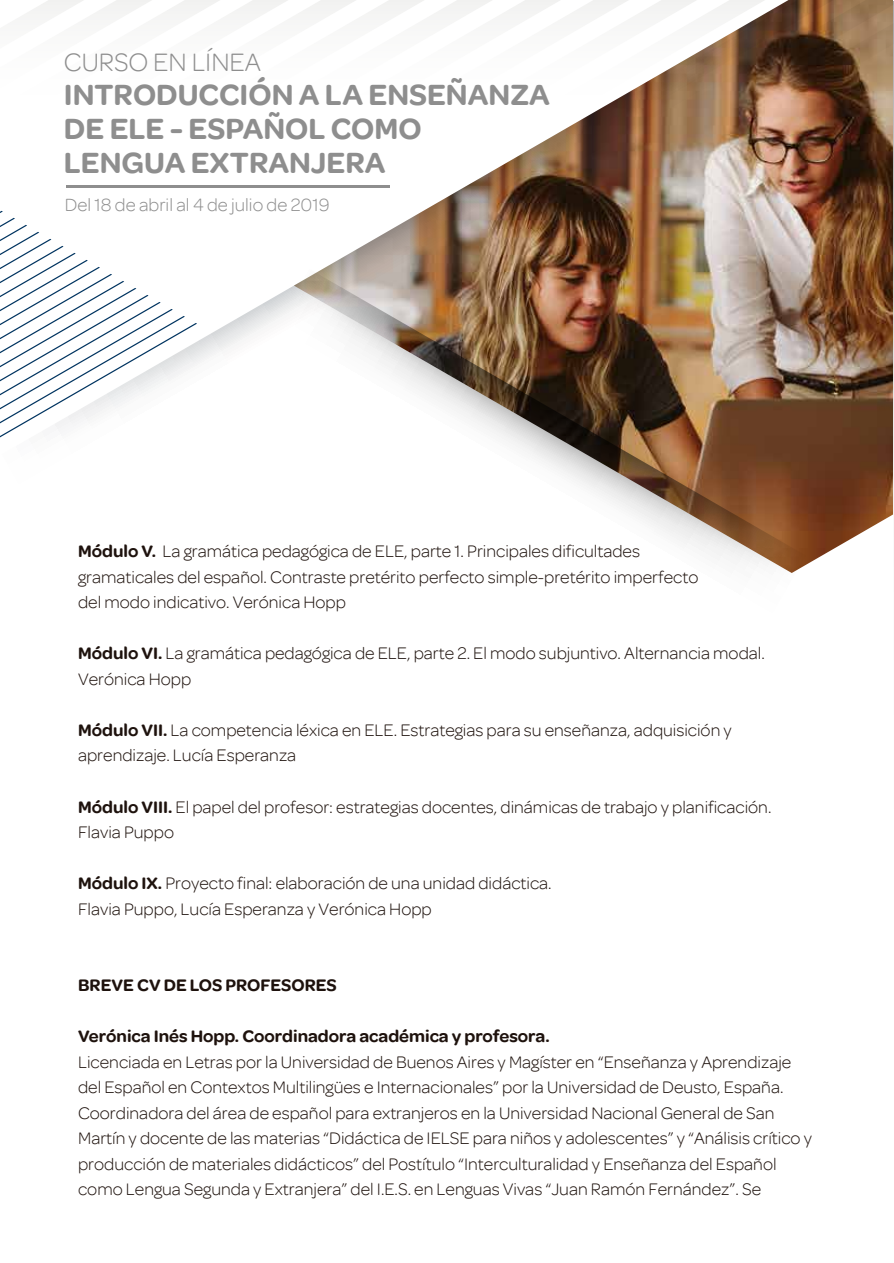
<style>
.page{position:relative;width:894px;height:1263px;background:#fff}
.page>*{position:absolute;margin:0;border:0;box-sizing:border-box;transform-origin:0 0}
.t1{font:600 31.5px/33.9px "Omnes";color:#8e8e8e}
.t2{font:300 27.15px "Omnes";color:#8e8e8e}
.t3{font:300 19.05px "Omnes";color:#8e8e8e}
.t4{font:300 18px/25.5px "Omnes";color:#1e120d}
.t5{font:600 18px "Omnes";color:#1e120d}
.s1{font-weight:600}
</style>
<div class="page">
<svg style="left:0;top:116px;width:894px;height:449px"></svg>
<svg style="left:270px;top:494px;width:536px;height:79px"></svg>
<svg style="left:858px;top:0;width:36px;height:116px;background:#9f8261"></svg>
<img style="left:2px;top:0;width:856px;height:494px">
<hr style="left:67px;top:186px;width:323px;height:2px;background:#8e8e8e">
<h2 class="t2" style="left:64px;top:47px;width:199px">CURSO EN LÍNEA</h2>
<h1 class="t1" style="left:64px;top:77px;width:487px">INTRODUCCIÓN A LA ENSEÑANZA<br>DE ELE - ESPAÑOL COMO<br>LENGUA EXTRANJERA</h1>
<p class="t3" style="left:65px;top:194px;width:266px">Del 18 de abril al 4 de julio de 2019</p>
<p class="t4" style="left:78px;top:539px;width:622px"><span class="s1">Módulo V.</span> La gramática pedagógica de ELE, parte 1. Principales dificultades gramaticales del español. Contraste pretérito perfecto simple-pretérito imperfecto del modo indicativo. Verónica Hopp</p>
<p class="t4" style="left:78px;top:641px;width:688px"><span class="s1">Módulo VI.</span> La gramática pedagógica de ELE, parte 2. El modo subjuntivo. Alternancia modal.<br>Verónica Hopp</p>
<p class="t4" style="left:78px;top:717px;width:655px"><span class="s1">Módulo VII.</span> La competencia léxica en ELE. Estrategias para su enseñanza, adquisición y aprendizaje. Lucía Esperanza</p>
<p class="t4" style="left:78px;top:794px;width:695px"><span class="s1">Módulo VIII.</span> El papel del profesor: estrategias docentes, dinámicas de trabajo y planificación.<br>Flavia Puppo</p>
<p class="t4" style="left:78px;top:870px;width:475px"><span class="s1">Módulo IX.</span> Proyecto final: elaboración de una unidad didáctica.<br>Flavia Puppo, Lucía Esperanza y Verónica Hopp</p>
<p class="t5" style="left:78px;top:975px;width:260px">BREVE CV DE LOS PROFESORES</p>
<p class="t5" style="left:78px;top:1026px;width:473px">Verónica Inés Hopp. Coordinadora académica y profesora.</p>
<p class="t4" style="left:78px;top:1049px;width:735px">Licenciada en Letras por la Universidad de Buenos Aires y Magíster en “Enseñanza y Aprendizaje del Español en Contextos Multilingües e Internacionales” por la Universidad de Deusto, España.<br>Coordinadora del área de español para extranjeros en la Universidad Nacional General de San Martín y docente de las materias “Didáctica de IELSE para niños y adolescentes” y “Análisis crítico y producción de materiales didácticos” del Postítulo “Interculturalidad y Enseñanza del Español como Lengua Segunda y Extranjera” del I.E.S. en Lenguas Vivas “Juan Ramón Fernández”. Se</p>
</div>
